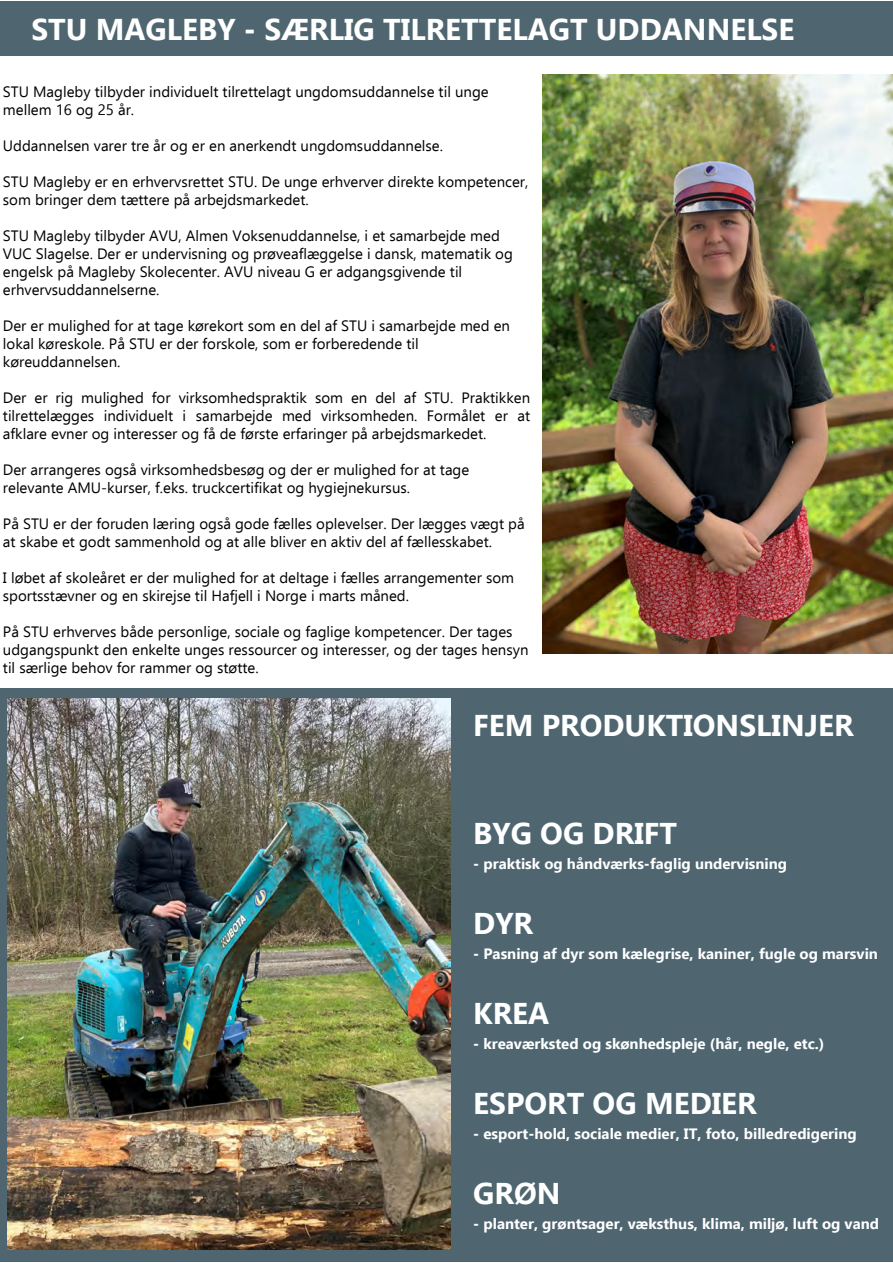
<style>
.page{position:relative;width:893px;height:1263px;background:#fff}
.page>*{position:absolute;margin:0;border:0;box-sizing:border-box;transform-origin:0 0}
.t1{font:700 30px "Ebrima";color:#fff}
.t2{font:15px/18px "Ebrima";color:#000}
.t3{font:700 15px "Ebrima";color:#fff}
</style>
<div class="page">
<img style="left:542px;top:75px;width:351px;height:579px">
<div style="left:1px;top:1px;width:892px;height:55px;background:#4f6671"></div>
<div style="left:0;top:688px;width:893px;height:573px;background:#4f6671"></div>
<img style="left:8px;top:698px;width:443px;height:552px">
<h1 class="t1" style="left:31px;top:6px;width:765px">STU MAGLEBY - SÆRLIG TILRETTELAGT UDDANNELSE</h1>
<p class="t2" style="left:3px;top:82px;width:487px">STU Magleby tilbyder individuelt tilrettelagt ungdomsuddannelse til unge mellem 16 og 25 år.</p>
<p class="t2" style="left:3px;top:136px;width:442px">Uddannelsen varer tre år og er en anerkendt ungdomsuddannelse.</p>
<p class="t2" style="left:3px;top:172px;width:527px">STU Magleby er en erhvervsrettet STU. De unge erhverver direkte kompetencer, som bringer dem tættere på arbejdsmarkedet.</p>
<p class="t2" style="left:3px;top:226px;width:511px">STU Magleby tilbyder AVU, Almen Voksenuddannelse, i et samarbejde med VUC Slagelse. Der er undervisning og prøveaflæggelse i dansk, matematik og engelsk på Magleby Skolecenter. AVU niveau G er adgangsgivende til erhvervsuddannelserne.</p>
<p class="t2" style="left:3px;top:316px;width:509px">Der er mulighed for at tage kørekort som en del af STU i samarbejde med en lokal køreskole. På STU er der forskole, som er forberedende til køreuddannelsen.</p>
<p class="t2" style="left:3px;top:388px;width:529px;text-align:justify">Der er rig mulighed for virksomhedspraktik som en del af STU. Praktikken tilrettelægges individuelt i samarbejde med virksomheden. Formålet er at afklare evner og interesser og få de første erfaringer på arbejdsmarkedet.</p>
<p class="t2" style="left:3px;top:460px;width:468px">Der arrangeres også virksomhedsbesøg og der er mulighed for at tage relevante AMU-kurser, f.eks. truckcertifikat og hygiejnekursus.</p>
<p class="t2" style="left:3px;top:514px;width:523px">På STU er der foruden læring også gode fælles oplevelser. Der lægges vægt på at skabe et godt sammenhold og at alle bliver en aktiv del af fællesskabet.</p>
<p class="t2" style="left:3px;top:568px;width:513px">I løbet af skoleåret er der mulighed for at deltage i fælles arrangementer som sportsstævner og en skirejse til Hafjell i Norge i marts måned.</p>
<p class="t2" style="left:3px;top:622px;width:527px">På STU erhverves både personlige, sociale og faglige kompetencer. Der tages udgangspunkt den enkelte unges ressourcer og interesser, og der tages hensyn til særlige behov for rammer og støtte.</p>
<h1 class="t1" style="left:473px;top:702px;width:382px">FEM PRODUKTIONSLINJER</h1>
<h1 class="t1" style="left:473px;top:810px;width:205px">BYG OG DRIFT</h1>
<p class="t3" style="left:473px;top:852px;width:316px">- praktisk og håndværks-faglig undervisning</p>
<h1 class="t1" style="left:473px;top:900px;width:61px">DYR</h1>
<p class="t3" style="left:473px;top:942px;width:406px">- Pasning af dyr som kælegrise, kaniner, fugle og marsvin</p>
<h1 class="t1" style="left:473px;top:990px;width:78px">KREA</h1>
<p class="t3" style="left:473px;top:1032px;width:353px">- kreaværksted og skønhedspleje (hår, negle, etc.)</p>
<h1 class="t1" style="left:473px;top:1080px;width:285px">ESPORT OG MEDIER</h1>
<p class="t3" style="left:473px;top:1122px;width:385px">- esport-hold, sociale medier, IT, foto, billedredigering</p>
<h1 class="t1" style="left:473px;top:1170px;width:89px">GRØN</h1>
<p class="t3" style="left:473px;top:1212px;width:407px">- planter, grøntsager, væksthus, klima, miljø, luft og vand</p>
</div>
